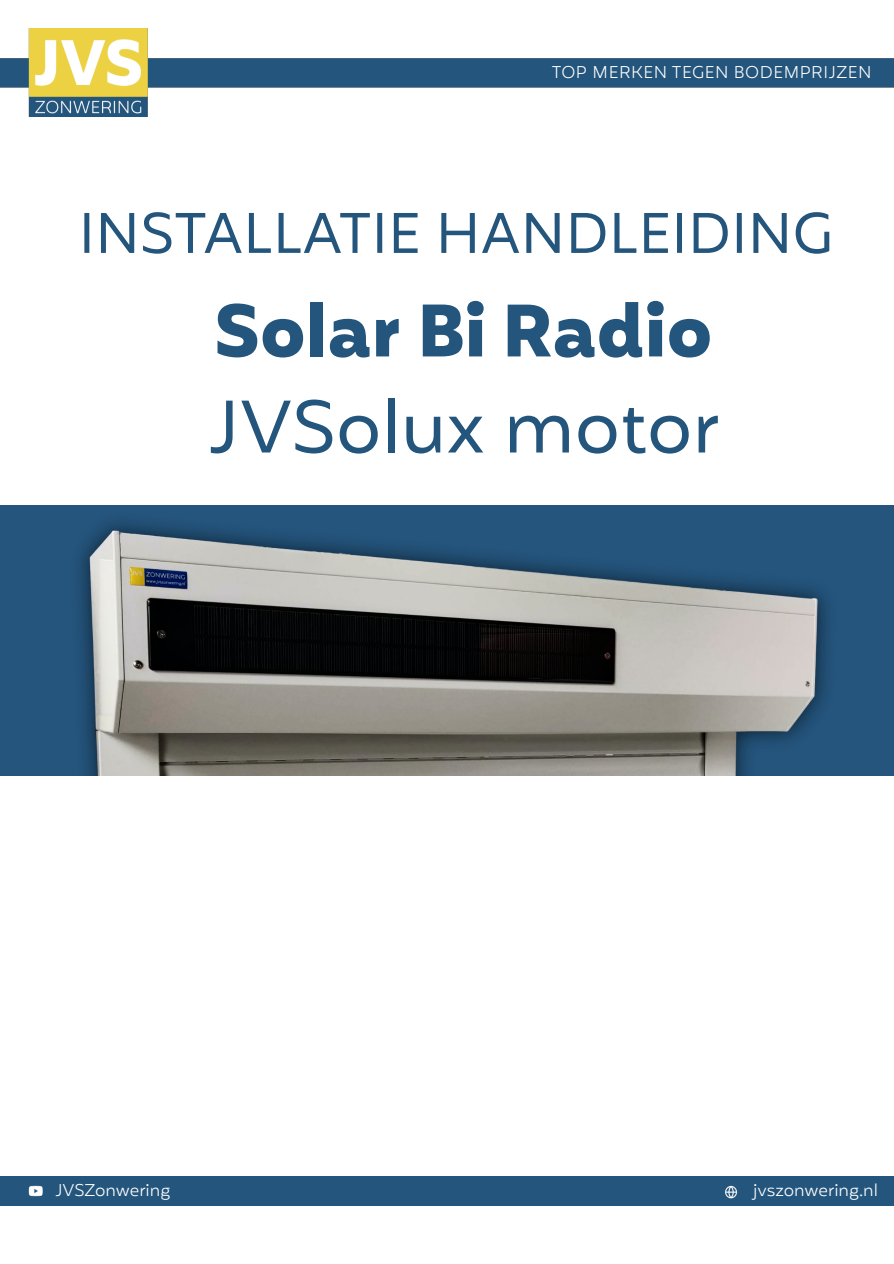
<style>
.page{position:relative;width:894px;height:1264px;background:#fff}
.page>*{position:absolute;margin:0;border:0;box-sizing:border-box;transform-origin:0 0}
.t1{font:700 72px "Mohr";color:#24557c}
.t2{font:72px "Mohr";color:#24557c}
.t3{font:55.5px "Mohr Alt";color:#24557c}
.t4{font:300 16.5px "Mohr";color:#fff}
.t5{font:300 16.5px "Mohr";letter-spacing:.035em;color:#fff}
</style>
<div class="page">
<div style="left:0;top:1176px;width:893px;height:28px;background:#24557c"></div>
<img style="left:0;top:505px;width:893px;height:270px">
<img style="left:0;top:29px;width:893px;height:87px">
<p class="t5" style="left:551px;top:63px;width:321px">TOP MERKEN TEGEN BODEMPRIJZEN</p>
<h2 class="t3" style="left:78px;top:201px;width:755px">INSTALLATIE HANDLEIDING</h2>
<h1 class="t1" style="left:214px;top:289px;width:500px">Solar Bi Radio</h1>
<h1 class="t2" style="left:208px;top:385px;width:512px">JVSolux motor</h1>
<p class="t4" style="left:55px;top:1180px;width:116px">JVSZonwering</p>
<p class="t4" style="left:752px;top:1180px;width:126px">jvszonwering.nl</p>
</div>
